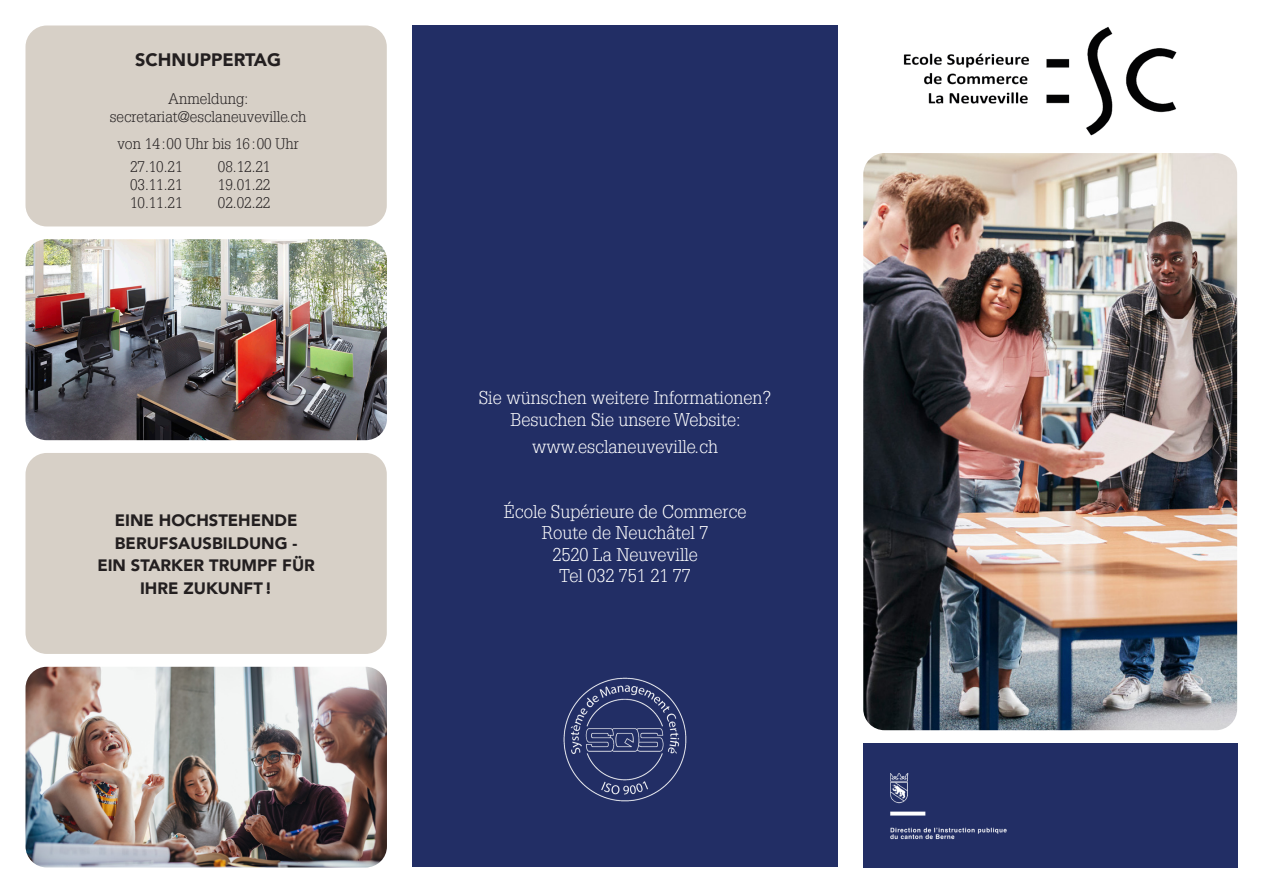
<style>
.page{position:relative;width:1263px;height:893px;background:#fff}
.page>*{position:absolute;margin:0;border:0;box-sizing:border-box;transform-origin:0 0}
.t1{font:300 18px "Glypha LT Pro";color:#fff}
.t2{font:900 18px "Avenir";color:#231f20}
.t3{font:900 16.5px/22.8px "Avenir";color:#231f20}
.t4{font:300 15px "Glypha LT Pro";color:#231f20}
</style>
<div class="page">
<img style="left:26px;top:239px;width:361px;height:201px">
<div style="left:26px;top:26px;width:361px;height:200px;background:#d7d0c7;border-radius:21px"></div>
<div style="left:26px;top:453px;width:361px;height:201px;background:#d7d0c7;border-radius:21px"></div>
<img style="left:26px;top:667px;width:361px;height:200px">
<div style="left:412px;top:26px;width:426px;height:841px;background:#222e65"></div>
<img style="left:563px;top:677px;width:124px;height:125px">
<img style="left:903px;top:27px;width:274px;height:109px">
<img style="left:863px;top:153px;width:374px;height:577px">
<div style="left:863px;top:743px;width:374px;height:124px;background:#222e65"></div>
<img style="left:890px;top:773px;width:117px;height:67px">
<p class="t2" style="left:135px;top:45px;width:147px">SCHNUPPERTAG</p>
<p class="t4" style="left:168px;top:90px;width:81px">Anmeldung:</p>
<p class="t4" style="left:110px;top:108px;width:198px">secretariat@esclaneuveville.ch</p>
<p class="t4" style="left:117px;top:135px;width:183px">von 14:00 Uhr bis 16:00 Uhr</p>
<p class="t4" style="left:130px;top:158px;width:54px">27.10.21</p>
<p class="t4" style="left:130px;top:176px;width:54px">03.11.21</p>
<p class="t4" style="left:130px;top:194px;width:54px">10.11.21</p>
<p class="t4" style="left:218px;top:158px;width:54px">08.12.21</p>
<p class="t4" style="left:218px;top:176px;width:54px">19.01.22</p>
<p class="t4" style="left:218px;top:194px;width:54px">02.02.22</p>
<p class="t3" style="left:115px;top:508px;width:184px">EINE HOCHSTEHENDE<br>BERUFSAUSBILDUNG -</p>
<p class="t3" style="left:97px;top:554px;width:219px">EIN STARKER TRUMPF FÜR</p>
<p class="t3" style="left:140px;top:577px;width:134px">IHRE ZUKUNFT!</p>
<p class="t1" style="left:479px;top:387px;width:294px">Sie wünschen weitere Informationen?</p>
<p class="t1" style="left:510px;top:409px;width:232px">Besuchen Sie unsere Website:</p>
<p class="t1" style="left:532px;top:436px;width:187px">www.esclaneuveville.ch</p>
<p class="t1" style="left:504px;top:501px;width:244px">École Supérieure de Commerce</p>
<p class="t1" style="left:542px;top:522px;width:168px">Route de Neuchâtel 7</p>
<p class="t1" style="left:552px;top:544px;width:147px">2520 La Neuveville</p>
<p class="t1" style="left:559px;top:566px;width:133px">Tel 032 751 21 77</p>
</div>
